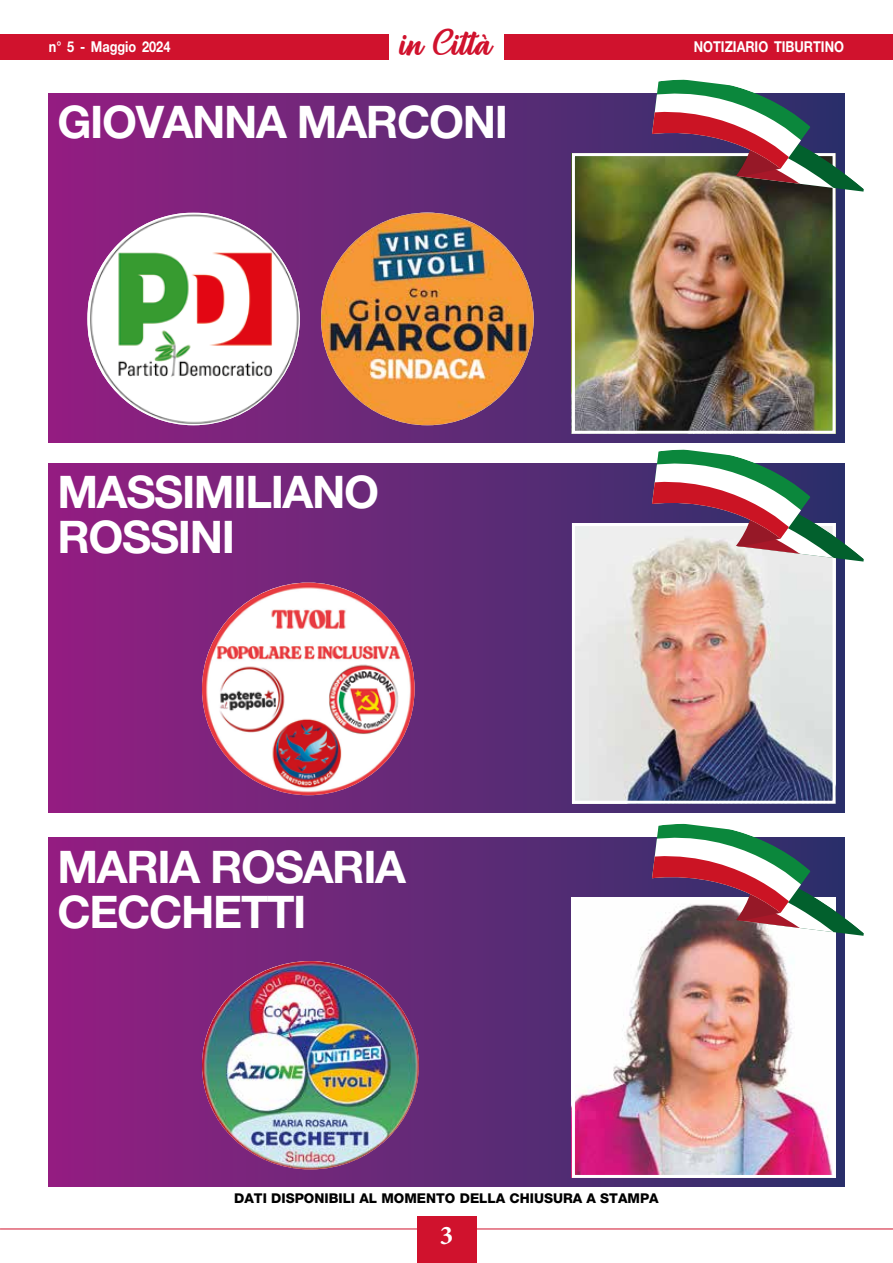
<style>
.page{position:relative;width:893px;height:1263px;background:#fff}
.page>*{position:absolute;margin:0;border:0;box-sizing:border-box;transform-origin:0 0}
.t1{font:700 45px/45px "Helvetica Neue LT Std";letter-spacing:-.03em;color:#fff}
.t2{font:36px "Richardine";letter-spacing:.01em;color:#d0122d}
.t3{font:700 27px "Minion Pro";color:#fff}
.t4{font:700 15px "Helvetica Neue LT Std";color:#fff;scale:.85 1}
.t5{font:800 13.5px "Helvetica Neue LT Std";color:#000}
</style>
<div class="page">
<hr style="left:0;top:1228px;width:893px;height:1px;background:#d0122d">
<div style="left:0;top:34px;width:893px;height:26px;background:#d0122d"></div>
<div style="left:417px;top:1216px;width:59px;height:47px;background:#d0122d"></div>
<div style="left:389px;top:0;width:115px;height:68px;background:#fff"></div>
<div style="left:49px;top:838px;width:795px;height:348px;background:linear-gradient(to right,#952082,#2c326b)"></div>
<img style="left:202px;top:961px;width:217px;height:208px">
<img style="left:576px;top:901px;width:256px;height:273px">
<div style="left:572px;top:897px;width:264px;height:281px;border:3px solid #fff"></div>
<svg style="left:652px;top:824px;width:212px;height:112px"></svg>
<div style="left:49px;top:463px;width:795px;height:349px;background:linear-gradient(to right,#952082,#2c316b)"></div>
<img style="left:202px;top:583px;width:213px;height:212px;border-radius:106px">
<img style="left:576px;top:527px;width:256px;height:273px">
<div style="left:572px;top:523px;width:264px;height:281px;border:3px solid #fff"></div>
<svg style="left:652px;top:449px;width:212px;height:113px"></svg>
<div style="left:49px;top:94px;width:795px;height:348px;background:linear-gradient(to right,#952082,#2c326a)"></div>
<img style="left:321px;top:213px;width:213px;height:212px;border-radius:106px">
<img style="left:576px;top:157px;width:256px;height:273px">
<div style="left:572px;top:153px;width:264px;height:281px;border:3px solid #fff"></div>
<svg style="left:652px;top:80px;width:212px;height:112px"></svg>
<img style="left:88px;top:213px;width:212px;height:212px">
<p class="t2" style="left:401px;top:22px;width:93px">in Città</p>
<p class="t4" style="left:49px;top:38px;width:144px">n° 5 - Maggio 2024</p>
<p class="t4" style="left:694px;top:38px;width:178px">NOTIZIARIO TIBURTINO</p>
<p class="t1" style="left:57px;top:99px;width:452px">GIOVANNA MARCONI</p>
<p class="t1" style="left:57px;top:469px;width:323px">MASSIMILIANO<br>ROSSINI</p>
<p class="t1" style="left:57px;top:843px;width:350px">MARIA ROSARIA<br>CECCHETTI</p>
<p class="t5" style="left:234px;top:1190px;width:426px">DATI DISPONIBILI AL MOMENTO DELLA CHIUSURA A STAMPA</p>
<p class="t3" style="left:440px;top:1219px;width:15px">3</p>
</div>
